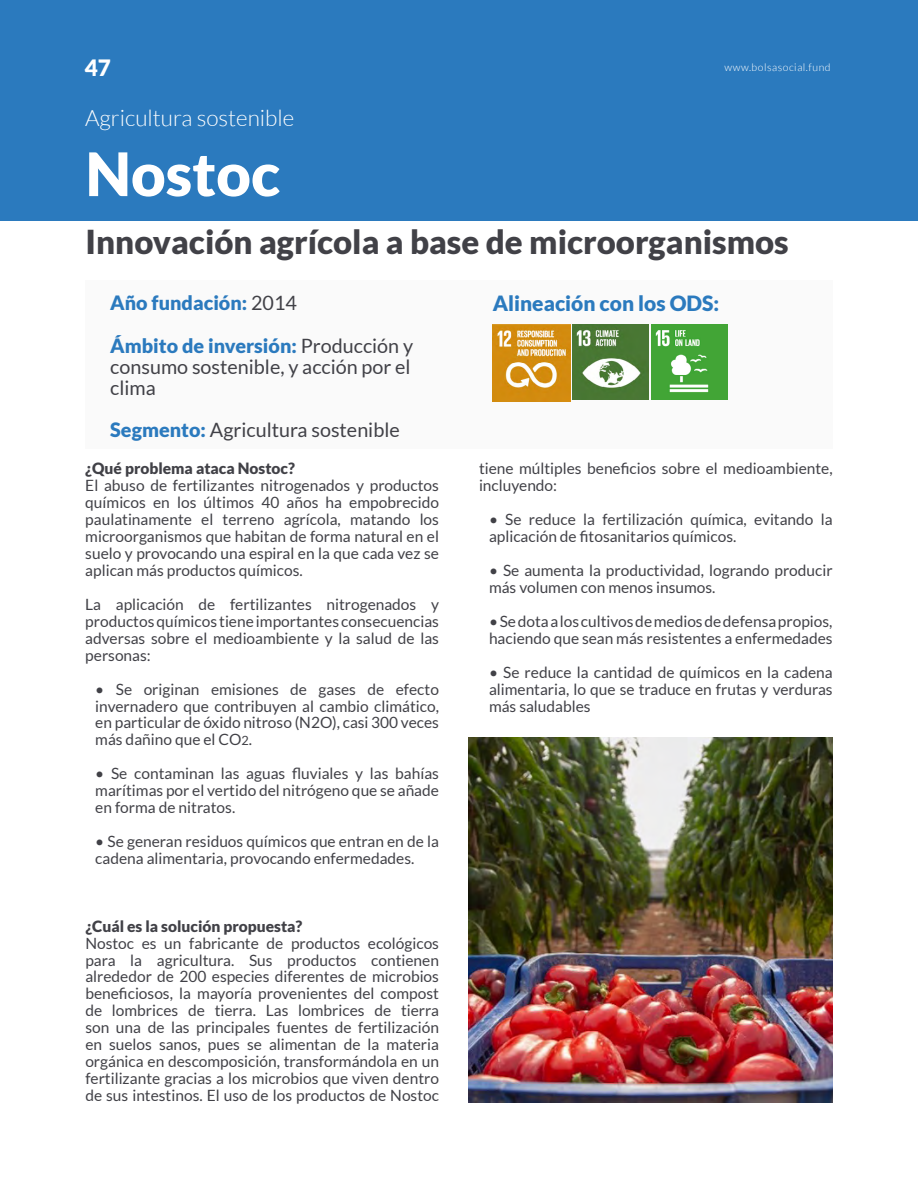
<style>
.page{position:relative;width:918px;height:1188px;background:#fff}
.page>*{position:absolute;margin:0;border:0;box-sizing:border-box;transform-origin:0 0}
.t1{font:900 60px "Lato";color:#fff}
.t2{font:900 33px "Lato";color:#414147}
.t3{font:300 22.5px "Lato";color:#fff}
.t4{font:900 22.5px "Lato";color:#fff}
.t5{font:900 21px "Lato";color:#2b7abe}
.t6{font:19.8px/21.1px "Lato";color:#414147}
.t7{font:900 19.8px/42.3px "Lato";color:#2b7abe}
.t8{font:15.45px/17px "Lato";color:#414147;text-align:justify}
.t9{font:900 15.45px "Lato";color:#414147}
.t10{font:300 10.5px "Lato";letter-spacing:.05em;color:#fff}
.s1{font-weight:400;color:#414147}
.s2{font-weight:900;color:#2b7abe}
.s3{font-size:12.75px}
</style>
<div class="page">
<div style="left:0;top:0;width:918px;height:221px;background:#2b7abe"></div>
<div style="left:86px;top:280px;width:747px;height:168px;background:#fafafa"></div>
<img style="left:493px;top:324px;width:77px;height:77px">
<img style="left:468px;top:738px;width:365px;height:364px">
<img style="left:573px;top:324px;width:76px;height:76px">
<img style="left:651px;top:324px;width:76px;height:76px">
<h3 class="t4" style="left:85px;top:55px;width:28px">47</h3>
<p class="t10" style="left:725px;top:61px;width:108px">www.bolsasocial.fund</p>
<h3 class="t3" style="left:85px;top:106px;width:211px">Agricultura sostenible</h3>
<h1 class="t1" style="left:86px;top:139px;width:196px">Nostoc</h1>
<h2 class="t2" style="left:86px;top:223px;width:705px">Innovación agrícola a base de microorganismos</h2>
<p class="t7" style="left:110px;top:281px;width:304px">Año fundación: <span class="s1">2014<br></span>Ámbito de inversión: <span class="s1">Producción y</span></p>
<p class="t6" style="left:110px;top:356px;width:302px">consumo sostenible, y acción por el clima</p>
<p class="t6" style="left:110px;top:419px;width:291px"><span class="s2">Segmento:</span> Agricultura sostenible</p>
<p class="t9" style="left:85px;top:460px;width:211px">¿Qué problema ataca Nostoc?</p>
<p class="t8" style="left:85px;top:477px;width:355px">El abuso de fertilizantes nitrogenados y productos químicos en los últimos 40 años ha empobrecido paulatinamente el terreno agrícola, matando los microorganismos que habitan de forma natural en el suelo y provocando una espiral en la que cada vez se aplican más productos químicos.</p>
<p class="t8" style="left:85px;top:596px;width:355px">La aplicación de fertilizantes nitrogenados y productos químicos tiene importantes consecuencias adversas sobre el medioambiente y la salud de las personas:</p>
<p class="t8" style="left:95px;top:680px;width:345px">• Se originan emisiones de gases de efecto invernadero que contribuyen al cambio climático, en particular de óxido nitroso (N2O), casi 300 veces más dañino que el CO<span class="s3">2</span>.</p>
<p class="t8" style="left:95px;top:765px;width:345px">• Se contaminan las aguas fluviales y las bahías marítimas por el vertido del nitrógeno que se añade en forma de nitratos.</p>
<p class="t8" style="left:95px;top:833px;width:345px">• Se generan residuos químicos que entran en de la cadena alimentaria, provocando enfermedades.</p>
<p class="t9" style="left:85px;top:917px;width:219px">¿Cuál es la solución propuesta?</p>
<p class="t8" style="left:85px;top:934px;width:355px">Nostoc es un fabricante de productos ecológicos para la agricultura. Sus productos contienen alrededor de 200 especies diferentes de microbios beneficiosos, la mayoría provenientes del compost de lombrices de tierra. Las lombrices de tierra son una de las principales fuentes de fertilización en suelos sanos, pues se alimentan de la materia orgánica en descomposición, transformándola en un fertilizante gracias a los microbios que viven dentro de sus intestinos. El uso de los productos de Nostoc</p>
<h3 class="t5" style="left:493px;top:291px;width:228px">Alineación con los ODS:</h3>
<p class="t8" style="left:479px;top:460px;width:355px">tiene múltiples beneficios sobre el medioambiente, incluyendo:</p>
<p class="t8" style="left:489px;top:511px;width:345px">• Se reduce la fertilización química, evitando la aplicación de fitosanitarios químicos.</p>
<p class="t8" style="left:489px;top:562px;width:345px">• Se aumenta la productividad, logrando producir más volumen con menos insumos.</p>
<p class="t8" style="left:489px;top:613px;width:345px">• Se dota a los cultivos de medios de defensa propios, haciendo que sean más resistentes a enfermedades</p>
<p class="t8" style="left:489px;top:664px;width:345px">• Se reduce la cantidad de químicos en la cadena alimentaria, lo que se traduce en frutas y verduras más saludables</p>
</div>
